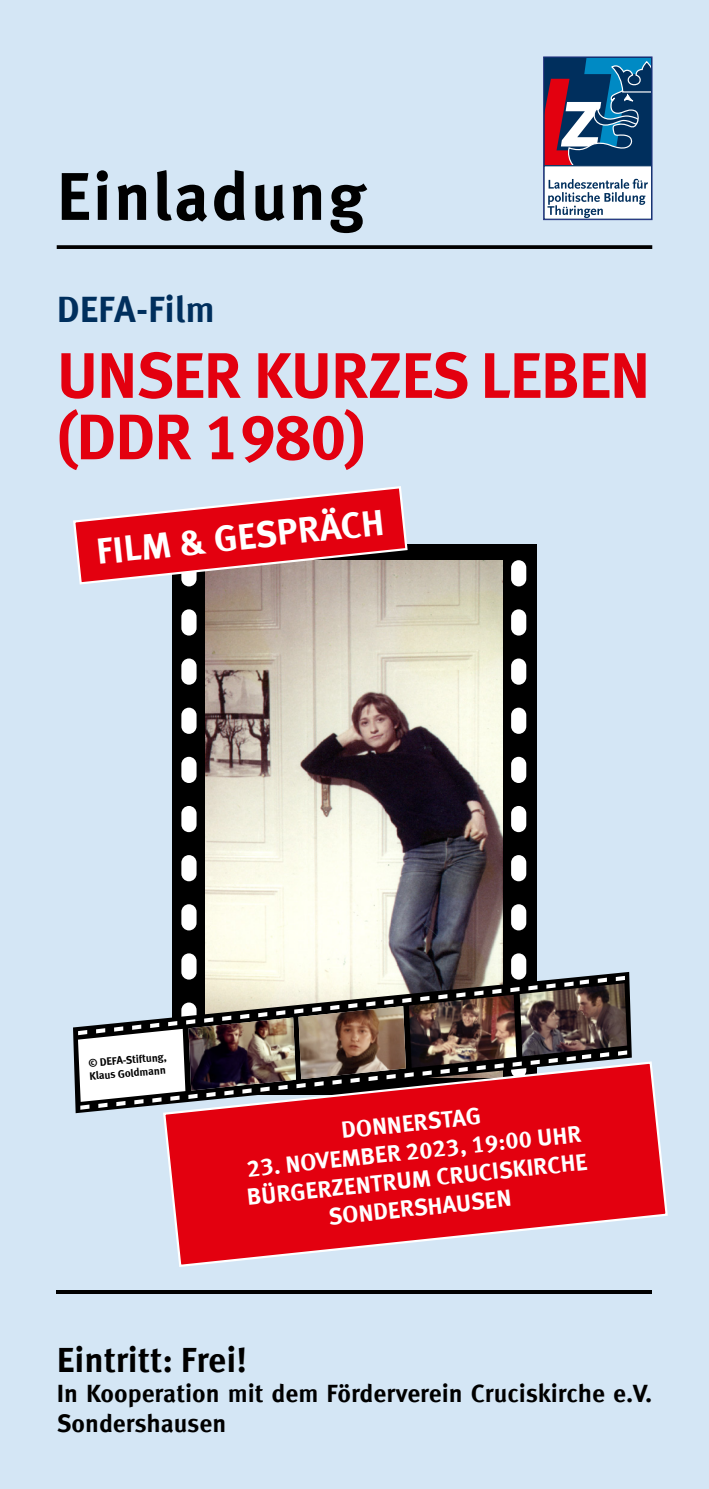
<style>
.page{position:relative;width:709px;height:1489px;background:#fff}
.page>*{position:absolute;margin:0;border:0;box-sizing:border-box;transform-origin:0 0}
.t1{font:700 67.25px "Meta Offc Pro";letter-spacing:.03em;color:#000}
.t2{font:700 64.25px/61.5px "Meta Offc Pro";letter-spacing:-.02em;color:#e3000f}
.t3{font:700 36.75px "Meta Offc Pro";color:#002f5d}
.t4{font:700 36.5px "Meta Offc Pro";color:#fff}
.t5{font:700 35px "Meta Offc Pro";color:#000}
.t6{font:700 25px/30px "Meta Offc Pro";color:#000}
.t7{font:700 23.5px/28.2px "Meta Offc Pro";color:#fff;text-align:center}
.t8{font:700 11px/13px "Meta Offc Pro";color:#000}
</style>
<div class="page">
<div style="left:0;top:0;width:709px;height:1488px;background:#d4e6f5"></div>
<div style="left:172px;top:544px;width:364px;height:550px;background:#000"></div>
<img style="left:205px;top:560px;width:297px;height:411px">
<div style="left:181px;top:953px;width:15px;height:26px;background:#fff;border-radius:8px"></div>
<div style="left:511px;top:953px;width:15px;height:26px;background:#fff;border-radius:8px"></div>
<div style="left:181px;top:904px;width:15px;height:26px;background:#fff;border-radius:8px"></div>
<div style="left:511px;top:904px;width:15px;height:26px;background:#fff;border-radius:8px"></div>
<div style="left:181px;top:855px;width:15px;height:26px;background:#fff;border-radius:8px"></div>
<div style="left:511px;top:855px;width:15px;height:26px;background:#fff;border-radius:8px"></div>
<div style="left:181px;top:806px;width:15px;height:26px;background:#fff;border-radius:8px"></div>
<div style="left:511px;top:806px;width:15px;height:26px;background:#fff;border-radius:8px"></div>
<div style="left:181px;top:756px;width:15px;height:27px;background:#fff;border-radius:8px"></div>
<div style="left:511px;top:756px;width:15px;height:27px;background:#fff;border-radius:8px"></div>
<div style="left:181px;top:707px;width:15px;height:26px;background:#fff;border-radius:8px"></div>
<div style="left:511px;top:707px;width:15px;height:26px;background:#fff;border-radius:8px"></div>
<div style="left:181px;top:658px;width:15px;height:26px;background:#fff;border-radius:8px"></div>
<div style="left:511px;top:658px;width:15px;height:26px;background:#fff;border-radius:8px"></div>
<div style="left:181px;top:609px;width:15px;height:26px;background:#fff;border-radius:8px"></div>
<div style="left:511px;top:609px;width:15px;height:26px;background:#fff;border-radius:8px"></div>
<div style="left:511px;top:560px;width:15px;height:26px;background:#fff;border-radius:8px"></div>
<svg style="left:73px;top:486px;width:336px;height:99px"></svg>
<svg style="left:73px;top:971px;width:559px;height:142px"></svg>
<img style="left:409px;top:994px;width:107px;height:66px">
<img style="left:519px;top:983px;width:108px;height:73px">
<svg style="left:582px;top:1053px;width:9px;height:6px"></svg>
<svg style="left:548px;top:1057px;width:10px;height:3px"></svg>
<svg style="left:600px;top:1052px;width:9px;height:5px"></svg>
<svg style="left:566px;top:1056px;width:10px;height:4px"></svg>
<svg style="left:618px;top:1050px;width:9px;height:5px"></svg>
<svg style="left:78px;top:997px;width:336px;height:112px"></svg>
<svg style="left:420px;top:995px;width:9px;height:6px"></svg>
<svg style="left:438px;top:994px;width:9px;height:5px"></svg>
<svg style="left:456px;top:992px;width:9px;height:5px"></svg>
<svg style="left:474px;top:990px;width:9px;height:5px"></svg>
<svg style="left:492px;top:988px;width:9px;height:5px"></svg>
<svg style="left:510px;top:986px;width:9px;height:6px"></svg>
<svg style="left:528px;top:985px;width:9px;height:5px"></svg>
<svg style="left:579px;top:979px;width:10px;height:5px"></svg>
<svg style="left:546px;top:983px;width:9px;height:5px"></svg>
<svg style="left:597px;top:977px;width:10px;height:5px"></svg>
<svg style="left:564px;top:981px;width:9px;height:5px"></svg>
<svg style="left:615px;top:975px;width:10px;height:6px"></svg>
<svg style="left:162px;top:1060px;width:506px;height:207px"></svg>
<hr style="left:57px;top:1290px;width:595px;height:3px;background:#000">
<svg style="left:545px;top:59px;width:105px;height:105px;background:#425075"></svg>
<div style="left:543px;top:165px;width:109px;height:55px;background:#fff;border:1px solid #002f5d"></div>
<svg style="left:547px;top:179px;width:101px;height:39px"></svg>
<div style="left:543px;top:57px;width:109px;height:163px;border:1px solid #253483"></div>
<svg style="left:57px;top:245px;width:595px;height:4px;background:#0c0d0e"></svg>
<h1 class="t1" style="left:57px;top:144px;width:311px">Einladung</h1>
<h3 class="t3" style="left:57px;top:280px;width:160px">DEFA-Film</h3>
<h2 class="t2" style="left:57px;top:340px;width:595px">UNSER KURZES LEBEN (DDR 1980)</h2>
<h3 class="t4" style="left:94px;top:523px;width:291px;rotate:-6deg">FILM &amp; GESPRÄCH</h3>
<p class="t8" style="left:88px;top:1056px;width:80px;rotate:-5deg">© DEFA-Stiftung,<br>Klaus Goldmann</p>
<p class="t7" style="left:339px;top:1114px;width:142px;rotate:-6deg">DONNERSTAG</p>
<p class="t7" style="left:242px;top:1153px;width:343px;rotate:-6deg">23. NOVEMBER 2023, 19:00 UHR<br>BÜRGERZENTRUM CRUCISKIRCHE<br>SONDERSHAUSEN</p>
<h3 class="t5" style="left:57px;top:1332px;width:192px">Eintritt: Frei!</h3>
<p class="t6" style="left:57px;top:1376px;width:597px">In Kooperation mit dem Förderverein Cruciskirche e.V.<br>Sondershausen</p>
</div>
